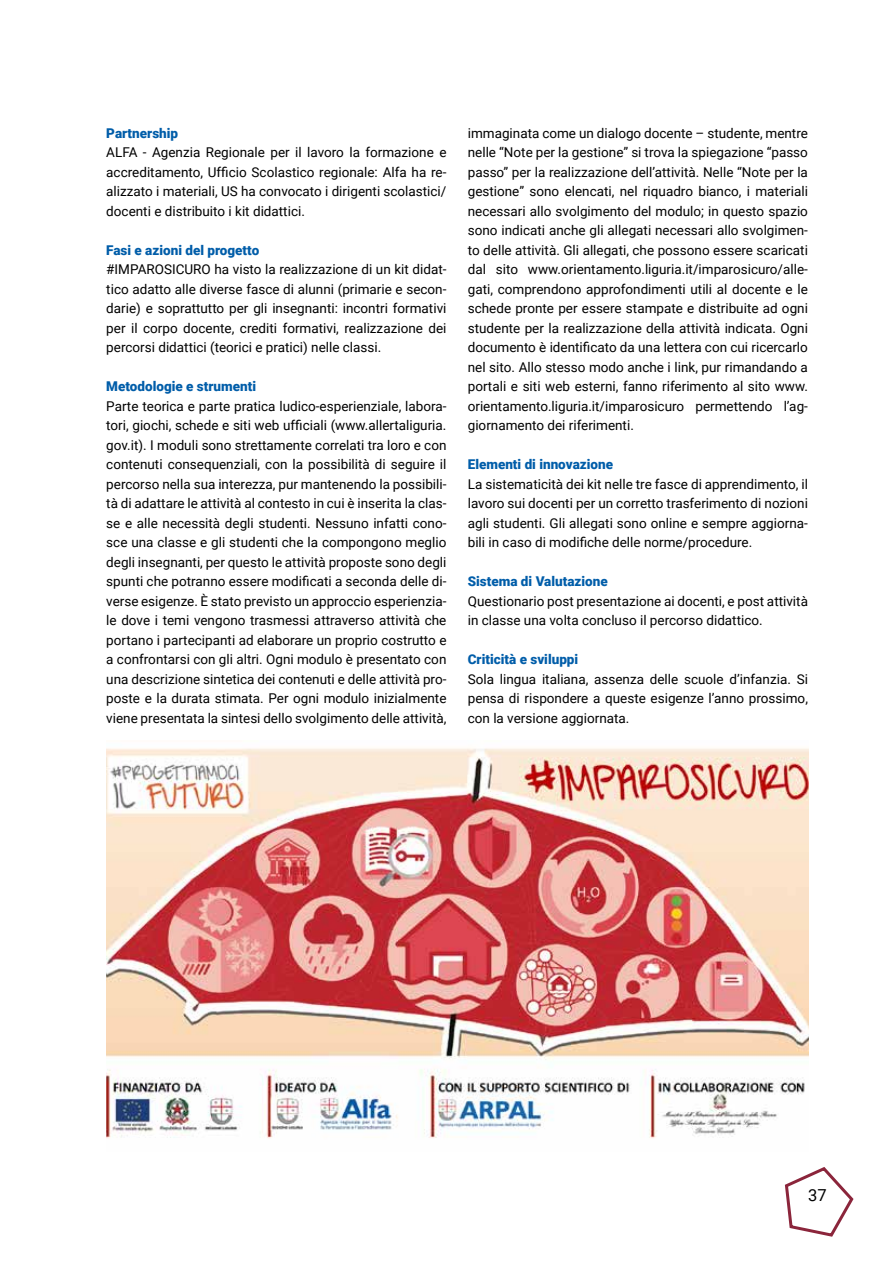
<style>
.page{position:relative;width:893px;height:1263px;background:#fff}
.page>*{position:absolute;margin:0;border:0;box-sizing:border-box;transform-origin:0 0}
.t1{font:16.5px "Roboto";color:#000}
.t2{font:13.5px/19.5px "Roboto";color:#000;text-align:justify}
.t3{font:900 13.5px "Roboto";color:#005da9}
</style>
<div class="page">
<svg style="left:784px;top:1167px;width:70px;height:70px"></svg>
<img style="left:106px;top:748px;width:702px;height:390px">
<p class="t3" style="left:106px;top:123px;width:73px">Partnership</p>
<p class="t2" style="left:106px;top:142px;width:342px">ALFA - Agenzia Regionale per il lavoro la formazione e accreditamento, Ufficio Scolastico regionale: Alfa ha re&shy;alizzato i materiali, US ha convocato i dirigenti scolastici/ docenti e distribuito i kit didattici.</p>
<p class="t3" style="left:106px;top:240px;width:154px">Fasi e azioni del progetto</p>
<p class="t2" style="left:106px;top:259px;width:342px">#IMPAROSICURO ha visto la realizzazione di un kit didat&shy;tico adatto alle diverse fasce di alunni (primarie e secon&shy;darie) e soprattutto per gli insegnanti: incontri formativi per il corpo docente, crediti formativi, realizzazione dei percorsi didattici (teorici e pratici) nelle classi.</p>
<p class="t3" style="left:106px;top:377px;width:151px">Metodologie e strumenti</p>
<p class="t2" style="left:106px;top:396px;width:342px">Parte teorica e parte pratica ludico-esperienziale, labora&shy;tori, giochi, schede e siti web ufficiali (www.allertaliguria. gov.it). I moduli sono strettamente correlati tra loro e con contenuti consequenziali, con la possibilità di seguire il percorso nella sua interezza, pur mantenendo la possibili&shy;tà di adattare le attività al contesto in cui è inserita la clas&shy;se e alle necessità degli studenti. Nessuno infatti cono&shy;sce una classe e gli studenti che la compongono meglio degli insegnanti, per questo le attività proposte sono degli spunti che potranno essere modificati a seconda delle di&shy;verse esigenze. È stato previsto un approccio esperienzia&shy;le dove i temi vengono trasmessi attraverso attività che portano i partecipanti ad elaborare un proprio costrutto e a confrontarsi con gli altri. Ogni modulo è presentato con una descrizione sintetica dei contenuti e delle attività pro&shy;poste e la durata stimata. Per ogni modulo inizialmente viene presentata la sintesi dello svolgimento delle attività,</p>
<p class="t2" style="left:468px;top:123px;width:342px">immaginata come un dialogo docente – studente, mentre nelle “Note per la gestione” si trova la spiegazione “passo passo” per la realizzazione dell’attività. Nelle “Note per la gestione” sono elencati, nel riquadro bianco, i materiali necessari allo svolgimento del modulo; in questo spazio sono indicati anche gli allegati necessari allo svolgimen&shy;to delle attività. Gli allegati, che possono essere scaricati dal sito www.orientamento.liguria.it/imparosicuro/alle&shy;gati, comprendono approfondimenti utili al docente e le schede pronte per essere stampate e distribuite ad ogni studente per la realizzazione della attività indicata. Ogni documento è identificato da una lettera con cui ricercarlo nel sito. Allo stesso modo anche i link, pur rimandando a portali e siti web esterni, fanno riferimento al sito www. orientamento.liguria.it/imparosicuro permettendo l’ag&shy;giornamento dei riferimenti.</p>
<p class="t3" style="left:468px;top:455px;width:147px">Elementi di innovazione</p>
<p class="t2" style="left:468px;top:474px;width:342px">La sistematicità dei kit nelle tre fasce di apprendimento, il lavoro sui docenti per un corretto trasferimento di nozioni agli studenti. Gli allegati sono online e sempre aggiorna&shy;bili in caso di modifiche delle norme/procedure.</p>
<p class="t3" style="left:468px;top:572px;width:141px">Sistema di Valutazione</p>
<p class="t2" style="left:468px;top:590px;width:342px">Questionario post presentazione ai docenti, e post attività in classe una volta concluso il percorso didattico.</p>
<p class="t3" style="left:468px;top:650px;width:112px">Criticità e sviluppi</p>
<p class="t2" style="left:468px;top:668px;width:342px">Sola lingua italiana, assenza delle scuole d’infanzia. Si pensa di rispondere a queste esigenze l’anno prossimo, con la versione aggiornata.</p>
<p class="t1" style="left:808px;top:1184px;width:20px">37</p>
</div>
